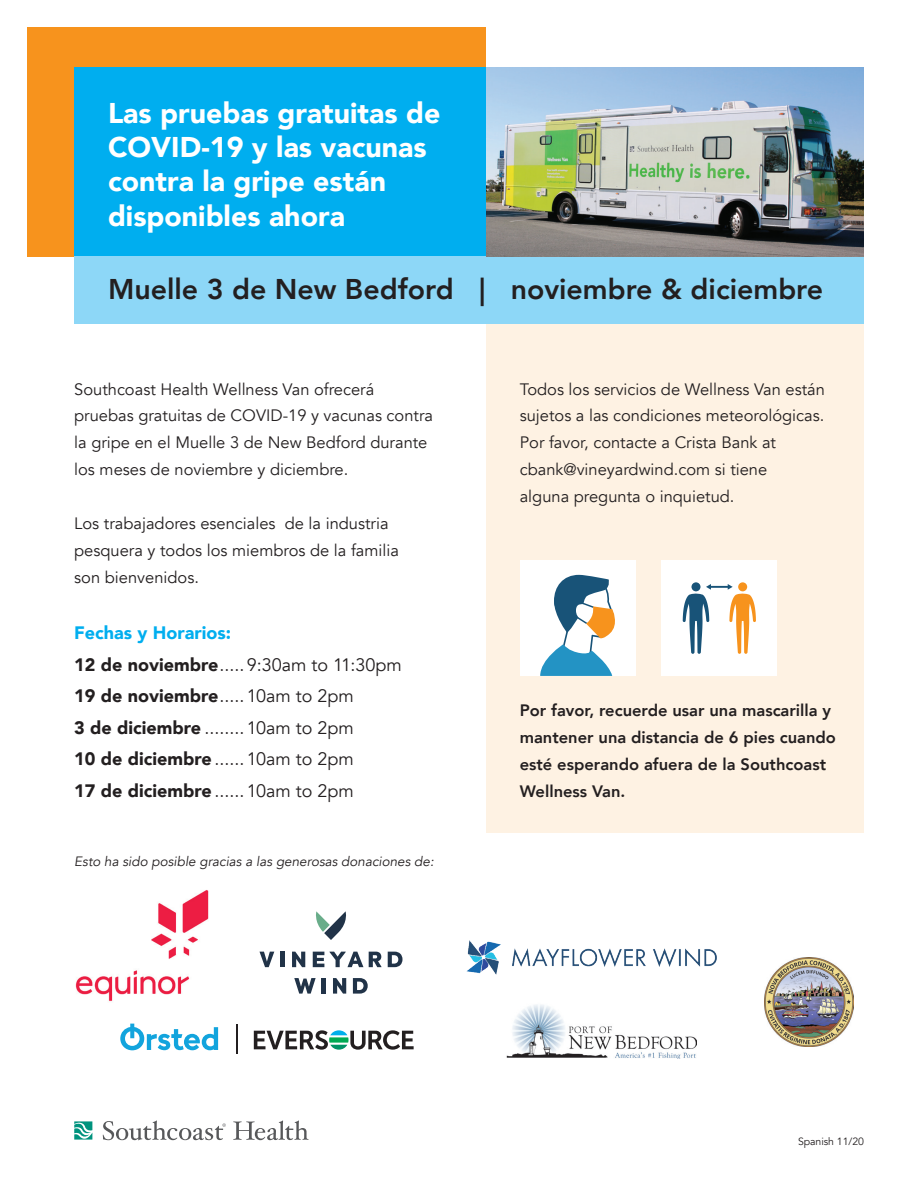
<style>
.page{position:relative;width:918px;height:1188px;background:#fff}
.page>*{position:absolute;margin:0;border:0;box-sizing:border-box;transform-origin:0 0}
.t1{font:900 28.5px/34.2px "Avenir";color:#fff}
.t2{font:800 28.5px "Avenir";color:#231f20}
.t3{font:18px/31.5px "Avenir";color:#231f20}
.t4{font:16.5px/27px "Avenir";color:#231f20}
.t5{font:800 16.5px/27px "Avenir";color:#231f20}
.t6{font:italic 13.5px "Avenir";color:#231f20}
.t7{font:10.5px "Avenir";letter-spacing:-.005em;color:#231f20}
.s1{font-weight:900;color:#00aeef}
.s2{font-weight:900}
</style>
<div class="page">
<div style="left:486px;top:320px;width:378px;height:513px;background:#fef2e3"></div>
<div style="left:27px;top:27px;width:459px;height:229px;background:#f7931d"></div>
<div style="left:74px;top:68px;width:790px;height:256px;background:#8dd7f7"></div>
<div style="left:74px;top:68px;width:412px;height:188px;background:#00aeef"></div>
<svg style="left:233px;top:1121px;width:76px;height:19px"></svg>
<svg style="left:74px;top:1121px;width:18px;height:19px"></svg>
<svg style="left:103px;top:1121px;width:123px;height:19px"></svg>
<img style="left:486px;top:68px;width:378px;height:188px">
<div style="left:520px;top:560px;width:115px;height:116px;background:#fff"></div>
<svg style="left:540px;top:575px;width:75px;height:101px"></svg>
<div style="left:662px;top:560px;width:115px;height:116px;background:#fff"></div>
<svg style="left:691px;top:582px;width:10px;height:9px"></svg>
<svg style="left:738px;top:582px;width:9px;height:9px"></svg>
<svg style="left:683px;top:584px;width:73px;height:70px"></svg>
<img style="left:75px;top:890px;width:134px;height:112px">
<img style="left:466px;top:940px;width:251px;height:35px">
<img style="left:764px;top:957px;width:89px;height:89px">
<svg style="left:120px;top:1024px;width:98px;height:26px"></svg>
<hr style="left:236px;top:1024px;width:1px;height:30px;background:#231f20">
<svg style="left:254px;top:1030px;width:160px;height:20px"></svg>
<svg style="left:316px;top:911px;width:30px;height:29px"></svg>
<svg style="left:260px;top:952px;width:14px;height:15px"></svg>
<div style="left:280px;top:952px;width:5px;height:15px;background:#213348"></div>
<svg style="left:292px;top:952px;width:13px;height:15px"></svg>
<svg style="left:313px;top:952px;width:11px;height:15px"></svg>
<svg style="left:330px;top:952px;width:33px;height:15px"></svg>
<svg style="left:369px;top:952px;width:12px;height:15px"></svg>
<svg style="left:388px;top:952px;width:14px;height:15px"></svg>
<svg style="left:294px;top:978px;width:22px;height:16px"></svg>
<div style="left:321px;top:978px;width:5px;height:16px;background:#213348"></div>
<svg style="left:333px;top:978px;width:13px;height:16px"></svg>
<svg style="left:353px;top:978px;width:15px;height:16px"></svg>
<img style="left:506px;top:1004px;width:190px;height:55px">
<h1 class="t1" style="left:108px;top:95px;width:334px">Las pruebas gratuitas de<br>COVID-19 y las vacunas contra la gripe están disponibles ahora</h1>
<h1 class="t2" style="left:108px;top:266px;width:717px">Muelle 3 de New Bedford | noviembre &amp; diciembre</h1>
<p class="t4" style="left:74px;top:376px;width:360px">Southcoast Health Wellness Van ofrecerá pruebas gratuitas de COVID-19 y vacunas contra la gripe en el Muelle 3 de New Bedford durante los meses de noviembre y diciembre.</p>
<p class="t4" style="left:74px;top:511px;width:326px">Los trabajadores esenciales de la industria pesquera y todos los miembros de la familia son bienvenidos.</p>
<p class="t3" style="left:74px;top:617px;width:329px"><span class="s1">Fechas y Horarios:<br></span><span class="s2">12 de noviembre</span>.....9:30am to 11:30pm<br><span class="s2">19 de noviembre</span>.....10am to 2pm<br><span class="s2">3 de diciembre</span> ........10am to 2pm<br><span class="s2">10 de diciembre</span>......10am to 2pm<br><span class="s2">17 de diciembre</span>......10am to 2pm</p>
<p class="t6" style="left:74px;top:853px;width:361px">Esto ha sido posible gracias a las generosas donaciones de:</p>
<p class="t4" style="left:520px;top:376px;width:307px">Todos los servicios de Wellness Van están sujetos a las condiciones meteorológicas.<br>Por favor, contacte a Crista Bank at cbank@vineyardwind.com si tiene<br>alguna pregunta o inquietud.</p>
<p class="t5" style="left:520px;top:697px;width:318px">Por favor, recuerde usar una mascarilla y mantener una distancia de 6 pies cuando esté esperando afuera de la Southcoast Wellness Van.</p>
<p class="t7" style="left:798px;top:1135px;width:67px">Spanish 11/20</p>
</div>
